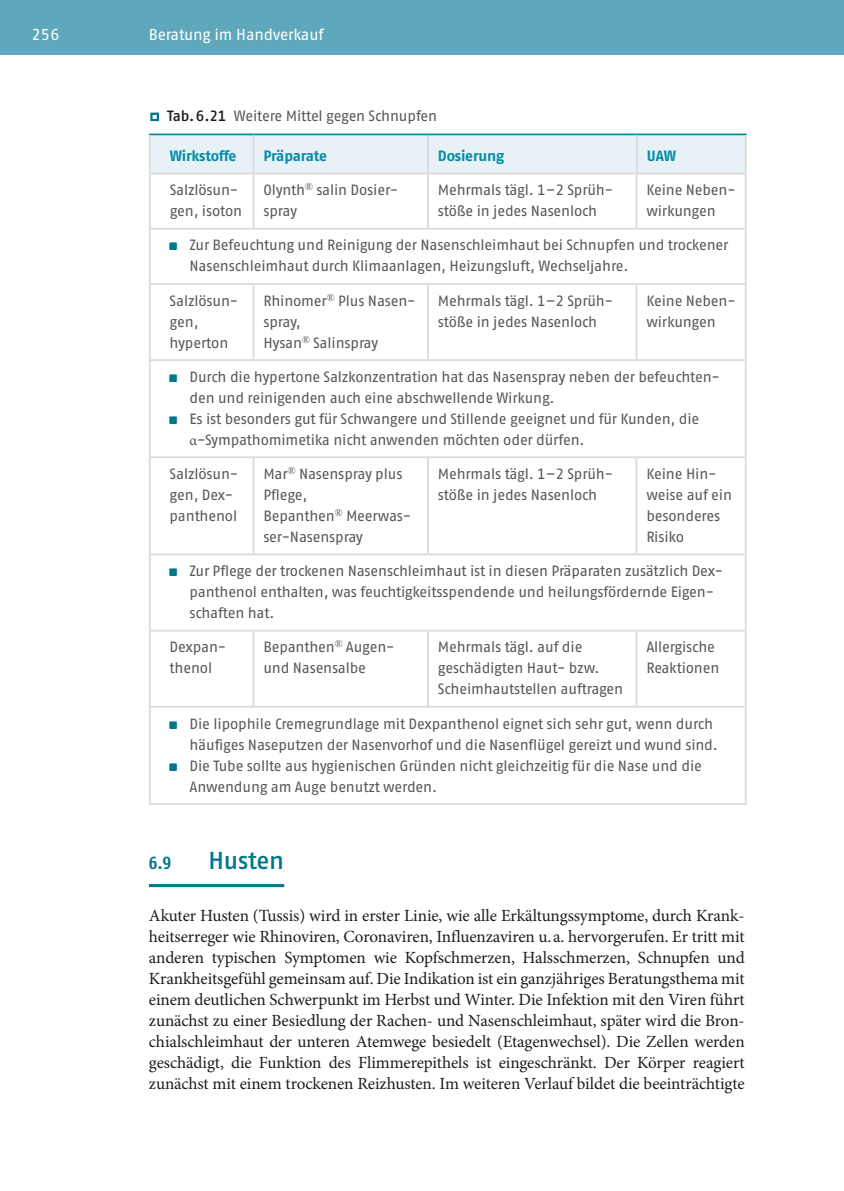
<style>
.page{position:relative;width:844px;height:1191px;background:#fff}
.page>*{position:absolute;margin:0;border:0;box-sizing:border-box;transform-origin:0 0}
.t1{font:600 24.5px "Fago Pro";letter-spacing:-.01em;color:#00788c}
.t2{font:700 condensed 17.5px "Fago Pro";color:#00788c}
.t3{font:17.15px/21px "Minion Pro";letter-spacing:-.005em;color:#1d1d1b;text-align:justify}
.t4{font:15.75px "Fago Pro";letter-spacing:-.015em;color:#fff}
.t5{font:14.88px/21px "Fago Pro";letter-spacing:-.015em;color:#575756}
.t6{font:700 14.88px "Fago Pro";letter-spacing:-.015em;color:#008da6}
.s1{font-family:"Arial Unicode MS";font-size:16.1px;color:#00788c}
.s2{font-weight:600;color:#1d1d1b}
.s3{font-family:"Minion Pro"}
</style>
<div class="page">
<div style="left:149px;top:0;width:694px;height:55px;background:#5fa8bc"></div>
<div style="left:0;top:0;width:149px;height:55px;background:#5fa8bc"></div>
<hr style="left:149px;top:884px;width:135px;height:3px;background:#00788c">
<hr style="left:149px;top:174px;width:2px;height:54px;background:#dadada">
<hr style="left:252px;top:174px;width:2px;height:54px;background:#dadada">
<hr style="left:427px;top:174px;width:1px;height:54px;background:#dadada">
<hr style="left:635px;top:174px;width:2px;height:54px;background:#dadada">
<hr style="left:744px;top:174px;width:2px;height:54px;background:#dadada">
<hr style="left:149px;top:228px;width:104px;height:2px;background:#dadada">
<hr style="left:149px;top:230px;width:2px;height:53px;background:#dadada">
<hr style="left:253px;top:228px;width:175px;height:2px;background:#dadada">
<hr style="left:428px;top:228px;width:208px;height:2px;background:#dadada">
<hr style="left:636px;top:228px;width:110px;height:2px;background:#dadada">
<hr style="left:744px;top:230px;width:2px;height:53px;background:#dadada">
<hr style="left:149px;top:283px;width:104px;height:2px;background:#dadada">
<hr style="left:149px;top:285px;width:2px;height:74px;background:#dadada">
<hr style="left:253px;top:283px;width:175px;height:2px;background:#dadada">
<hr style="left:252px;top:285px;width:2px;height:74px;background:#dadada">
<hr style="left:428px;top:283px;width:208px;height:2px;background:#dadada">
<hr style="left:427px;top:285px;width:1px;height:74px;background:#dadada">
<hr style="left:635px;top:285px;width:2px;height:74px;background:#dadada">
<hr style="left:636px;top:283px;width:110px;height:2px;background:#dadada">
<hr style="left:744px;top:285px;width:2px;height:74px;background:#dadada">
<hr style="left:149px;top:359px;width:104px;height:2px;background:#dadada">
<hr style="left:149px;top:361px;width:2px;height:95px;background:#dadada">
<hr style="left:253px;top:359px;width:175px;height:2px;background:#dadada">
<hr style="left:428px;top:359px;width:208px;height:2px;background:#dadada">
<hr style="left:636px;top:359px;width:110px;height:2px;background:#dadada">
<hr style="left:744px;top:361px;width:2px;height:95px;background:#dadada">
<hr style="left:149px;top:456px;width:104px;height:2px;background:#dadada">
<hr style="left:149px;top:458px;width:2px;height:95px;background:#dadada">
<hr style="left:253px;top:456px;width:175px;height:2px;background:#dadada">
<hr style="left:252px;top:458px;width:2px;height:95px;background:#dadada">
<hr style="left:428px;top:456px;width:208px;height:2px;background:#dadada">
<hr style="left:427px;top:458px;width:1px;height:95px;background:#dadada">
<hr style="left:635px;top:458px;width:2px;height:95px;background:#dadada">
<hr style="left:636px;top:456px;width:110px;height:2px;background:#dadada">
<hr style="left:744px;top:458px;width:2px;height:95px;background:#dadada">
<hr style="left:149px;top:553px;width:104px;height:2px;background:#dadada">
<hr style="left:149px;top:555px;width:2px;height:75px;background:#dadada">
<hr style="left:253px;top:553px;width:175px;height:2px;background:#dadada">
<hr style="left:428px;top:553px;width:208px;height:2px;background:#dadada">
<hr style="left:636px;top:553px;width:110px;height:2px;background:#dadada">
<hr style="left:744px;top:555px;width:2px;height:75px;background:#dadada">
<hr style="left:149px;top:630px;width:104px;height:1px;background:#dadada">
<hr style="left:149px;top:631px;width:2px;height:75px;background:#dadada">
<hr style="left:253px;top:630px;width:175px;height:1px;background:#dadada">
<hr style="left:252px;top:631px;width:2px;height:75px;background:#dadada">
<hr style="left:428px;top:630px;width:208px;height:1px;background:#dadada">
<hr style="left:427px;top:631px;width:1px;height:75px;background:#dadada">
<hr style="left:635px;top:631px;width:2px;height:75px;background:#dadada">
<hr style="left:636px;top:630px;width:110px;height:1px;background:#dadada">
<hr style="left:744px;top:631px;width:2px;height:75px;background:#dadada">
<hr style="left:149px;top:706px;width:104px;height:1px;background:#dadada">
<hr style="left:149px;top:707px;width:2px;height:96px;background:#dadada">
<hr style="left:253px;top:706px;width:175px;height:1px;background:#dadada">
<hr style="left:428px;top:706px;width:208px;height:1px;background:#dadada">
<hr style="left:636px;top:706px;width:110px;height:1px;background:#dadada">
<hr style="left:744px;top:707px;width:2px;height:96px;background:#dadada">
<hr style="left:149px;top:803px;width:104px;height:2px;background:#dadada">
<hr style="left:253px;top:803px;width:175px;height:2px;background:#dadada">
<hr style="left:428px;top:803px;width:208px;height:2px;background:#dadada">
<hr style="left:636px;top:803px;width:110px;height:2px;background:#dadada">
<svg style="left:151px;top:134px;width:593px;height:40px;background:#e1edf3"></svg>
<hr style="left:149px;top:134px;width:104px;height:1px;background:#008da6">
<hr style="left:149px;top:135px;width:2px;height:38px;background:#dadada">
<hr style="left:252px;top:135px;width:2px;height:38px;background:#dadada">
<hr style="left:149px;top:173px;width:104px;height:1px;background:#dadada">
<hr style="left:636px;top:134px;width:110px;height:1px;background:#008da6">
<hr style="left:636px;top:135px;width:1px;height:38px;background:#dadada">
<hr style="left:744px;top:135px;width:2px;height:38px;background:#dadada">
<hr style="left:636px;top:173px;width:110px;height:1px;background:#dadada">
<p class="t4" style="left:31px;top:25px;width:30px">256</p>
<p class="t4" style="left:149px;top:25px;width:176px">Beratung im Handverkauf</p>
<p class="t5" style="left:150px;top:105px;width:289px"><span class="s1">□</span> <span class="s2">Tab.6.21</span> Weitere Mittel gegen Schnupfen</p>
<p class="t6" style="left:170px;top:147px;width:68px">Wirkstoffe</p>
<p class="t6" style="left:263px;top:147px;width:65px">Präparate</p>
<p class="t6" style="left:438px;top:147px;width:68px">Dosierung</p>
<p class="t6" style="left:646px;top:147px;width:31px">UAW</p>
<p class="t5" style="left:170px;top:180px;width:74px">Salzlösun&shy;gen, isoton</p>
<p class="t5" style="left:263px;top:180px;width:136px">Olynth<sup>®</sup> salin Dosier&shy;spray</p>
<p class="t5" style="left:438px;top:180px;width:177px">Mehrmals tägl. 1–2 Sprüh&shy;stöße in jedes Nasenloch</p>
<p class="t5" style="left:646px;top:180px;width:91px">Keine Neben&shy;wirkungen</p>
<p class="t5" style="left:189px;top:235px;width:540px">Zur Befeuchtung und Reinigung der Nasenschleimhaut bei Schnupfen und trockener<br>Nasenschleimhaut durch Klimaanlagen, Heizungsluft, Wechseljahre.</p>
<p class="t5" style="left:170px;top:290px;width:70px">Salzlösun&shy;gen, hyperton</p>
<p class="t5" style="left:263px;top:290px;width:154px">Rhinomer<sup>®</sup> Plus Nasen&shy;spray,<br>Hysan<sup>®</sup> Salinspray</p>
<p class="t5" style="left:438px;top:290px;width:177px">Mehrmals tägl. 1–2 Sprüh&shy;stöße in jedes Nasenloch</p>
<p class="t5" style="left:646px;top:290px;width:91px">Keine Neben&shy;wirkungen</p>
<p class="t5" style="left:189px;top:366px;width:532px">Durch die hypertone Salzkonzentration hat das Nasenspray neben der befeuchten&shy;den und reinigenden auch eine abschwellende Wirkung.<br>Es ist besonders gut für Schwangere und Stillende geeignet und für Kunden, die <span class="s3">α</span>-Sympathomimetika nicht anwenden möchten oder dürfen.</p>
<p class="t5" style="left:170px;top:463px;width:70px">Salzlösun&shy;gen, Dex&shy;panthenol</p>
<p class="t5" style="left:263px;top:463px;width:149px">Mar<sup>®</sup> Nasenspray plus<br>Pflege,<br>Bepanthen<sup>®</sup> Meerwas&shy;ser-Nasenspray</p>
<p class="t5" style="left:438px;top:463px;width:177px">Mehrmals tägl. 1–2 Sprüh&shy;stöße in jedes Nasenloch</p>
<p class="t5" style="left:646px;top:463px;width:87px">Keine Hin&shy;weise auf ein besonderes<br>Risiko</p>
<p class="t5" style="left:189px;top:560px;width:535px">Zur Pflege der trockenen Nasenschleimhaut ist in diesen Präparaten zusätzlich Dex&shy;panthenol enthalten, was feuchtigkeitsspendende und heilungsfördernde Eigen&shy;schaften hat.</p>
<p class="t5" style="left:170px;top:636px;width:55px">Dexpan&shy;thenol</p>
<p class="t5" style="left:263px;top:636px;width:133px">Bepanthen<sup>®</sup> Augen&shy;und Nasensalbe</p>
<p class="t5" style="left:438px;top:636px;width:187px">Mehrmals tägl. auf die geschädigten Haut- bzw.<br>Scheimhautstellen auftragen</p>
<p class="t5" style="left:646px;top:636px;width:74px">Allergische<br>Reaktionen</p>
<p class="t5" style="left:189px;top:713px;width:530px">Die lipophile Cremegrundlage mit Dexpanthenol eignet sich sehr gut, wenn durch häufiges Naseputzen der Nasenvorhof und die Nasenflügel gereizt und wund sind.<br>Die Tube sollte aus hygienischen Gründen nicht gleichzeitig für die Nase und die Anwendung am Auge benutzt werden.</p>
<p class="t2" style="left:149px;top:852px;width:24px">6.9</p>
<h1 class="t1" style="left:208px;top:845px;width:77px">Husten</h1>
<p class="t3" style="left:149px;top:905px;width:597px">Akuter Husten (Tussis) wird in erster Linie, wie alle Erkältungssymptome, durch Krank&shy;heitserreger wie Rhinoviren, Coronaviren, Influenzaviren u. a. hervorgerufen. Er tritt mit anderen typischen Symptomen wie Kopfschmerzen, Halsschmerzen, Schnupfen und Krankheitsgefühl gemeinsam auf. Die Indikation ist ein ganzjähriges Beratungsthema mit einem deutlichen Schwerpunkt im Herbst und Winter. Die Infektion mit den Viren führt zunächst zu einer Besiedlung der Rachen- und Nasenschleimhaut, später wird die Bron&shy;chialschleimhaut der unteren Atemwege besiedelt (Etagenwechsel). Die Zellen werden geschädigt, die Funktion des Flimmerepithels ist eingeschränkt. Der Körper reagiert zunächst mit einem trockenen Reizhusten. Im weiteren Verlauf bildet die beeinträchtigte</p>
</div>
